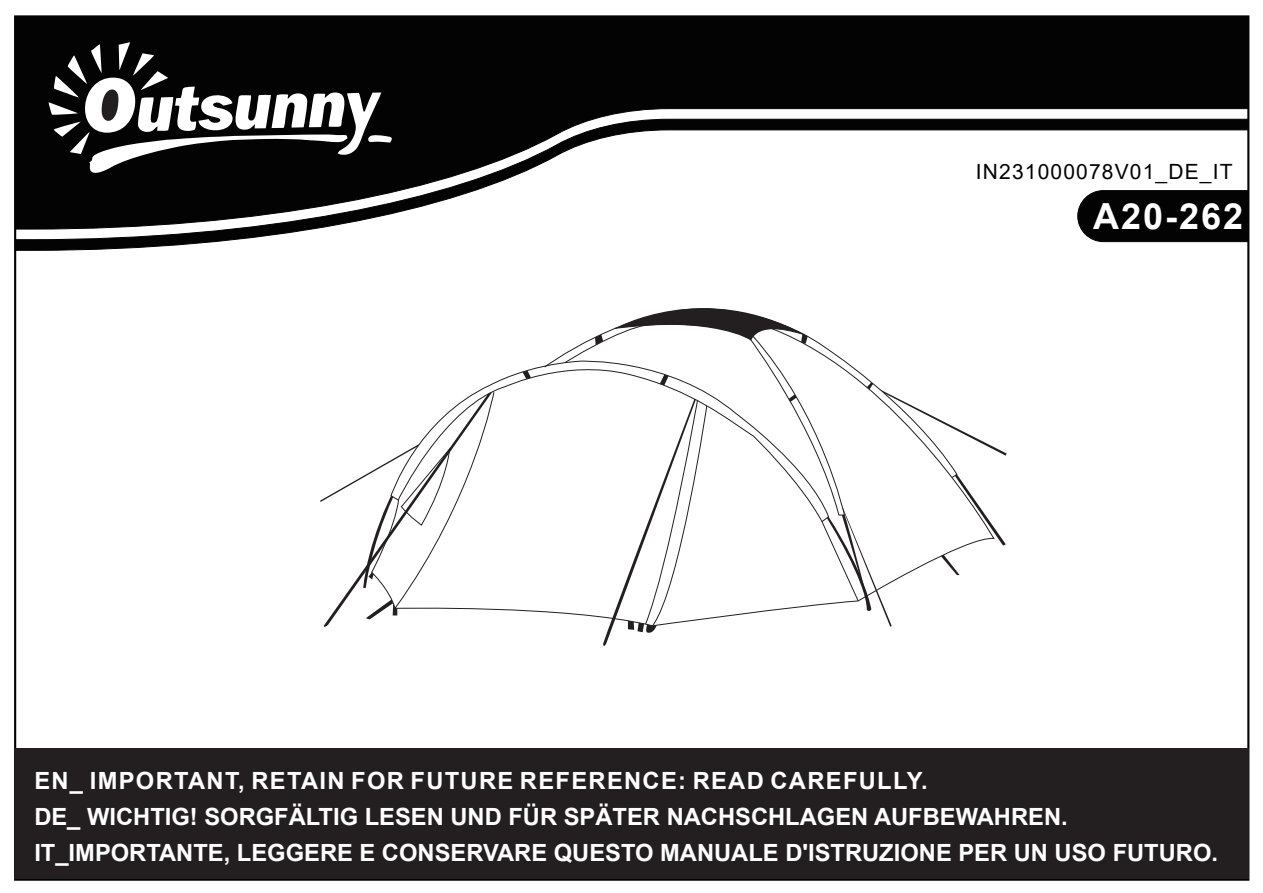
<style>
.page{position:relative;width:1263px;height:893px;background:#fff}
.page>*{position:absolute;margin:0;border:0;box-sizing:border-box;transform-origin:0 0}
.t1{font:700 36px "Arial";letter-spacing:.055em;color:#fff}
.t2{font:700 23.7px/36px "Arial";color:#fff}
.t3{font:21px "Arial";letter-spacing:.055em;color:#030303}
</style>
<div class="page">
<div style="left:14px;top:16px;width:1235px;height:102px;background:#030303"></div>
<svg style="left:14px;top:118px;width:1235px;height:133px"></svg>
<svg style="left:49px;top:42px;width:345px;height:137px"></svg>
<svg style="left:1077px;top:190px;width:172px;height:52px;background:#0c0c0c"></svg>
<svg style="left:476px;top:357px;width:88px;height:45px"></svg>
<svg style="left:522px;top:370px;width:9px;height:9px"></svg>
<svg style="left:320px;top:392px;width:172px;height:235px"></svg>
<svg style="left:564px;top:308px;width:443px;height:338px"></svg>
<div style="left:15px;top:748px;width:1233px;height:130px;background:#231f20"></div>
<p class="t3" style="left:976px;top:157px;width:258px">IN231000078V01_DE_IT</p>
<h1 class="t1" style="left:1093px;top:191px;width:151px">A20-262</h1>
<p class="t2" style="left:34px;top:763px;width:1185px">EN_ IMPORTANT, RETAIN FOR FUTURE REFERENCE: READ CAREFULLY.<br>DE_ WICHTIG! SORGFÄLTIG LESEN UND FÜR SPÄTER NACHSCHLAGEN AUFBEWAHREN.<br>IT_IMPORTANTE, LEGGERE E CONSERVARE QUESTO MANUALE D'ISTRUZIONE PER UN USO FUTURO.</p>
</div>
